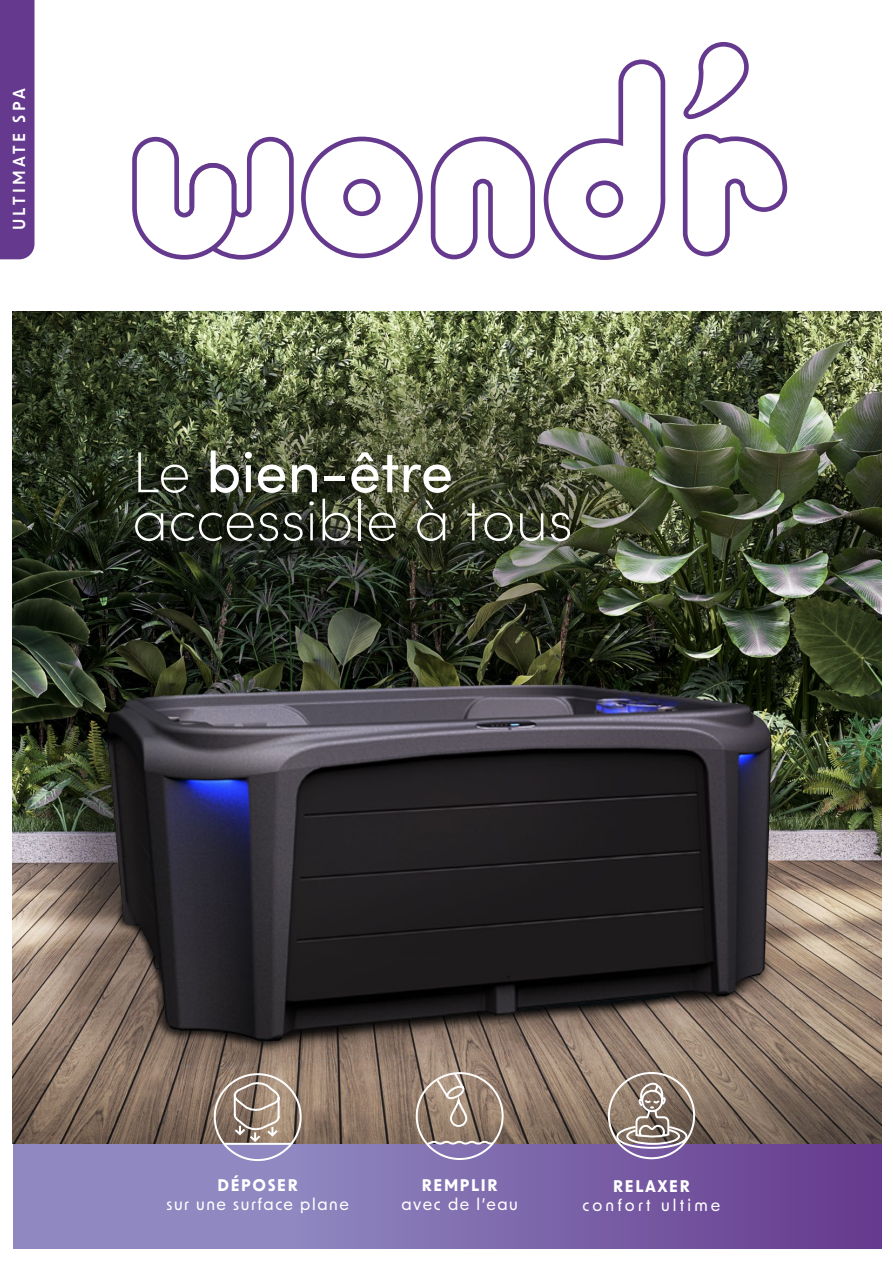
<style>
.page{position:relative;width:893px;height:1263px;background:#fff}
.page>*{position:absolute;margin:0;border:0;box-sizing:border-box;transform-origin:0 0}
.t1{font:200 57.9px/48.2px "Sofia Pro";color:#fff}
.t2{font:600 16.65px "New Order";letter-spacing:.2em;color:#fff}
.t3{font:500 16.05px "New Order";letter-spacing:.1em;color:#fff}
.t4{font:700 16.05px "New Order";letter-spacing:.1em;color:#fff}
.t5{font:500 16.05px "New Order";letter-spacing:.2em;color:#fff}
.s1{font-weight:400}
</style>
<div class="page">
<svg style="left:13px;top:1144px;width:869px;height:105px;background:#806cae"></svg>
<img style="left:13px;top:311px;width:869px;height:833px">
<svg style="left:615px;top:1082px;width:73px;height:68px;background:#988983"></svg>
<div style="left:608px;top:1072px;width:87px;height:87px;border:2px solid #fff;border-radius:50%"></div>
<svg style="left:213px;top:1072px;width:90px;height:90px;background:#9d8d8b"></svg>
<hr style="left:224px;top:1143px;width:67px;height:2px;background:#fff">
<div style="left:416px;top:1072px;width:88px;height:88px;border:2px solid #fff;border-radius:50%"></div>
<svg style="left:426px;top:1139px;width:69px;height:7px"></svg>
<svg style="left:435px;top:1071px;width:33px;height:57px;background:#b3a191"></svg>
<svg style="left:682px;top:133px;width:106px;height:124px"></svg>
<svg style="left:132px;top:59px;width:534px;height:201px"></svg>
<svg style="left:683px;top:42px;width:66px;height:78px"></svg>
<div style="left:0;top:0;width:35px;height:259px;background:#65398e"></div>
<p class="t2" style="left:8px;top:230px;width:143px;rotate:-90deg">ULTIMATE SPA</p>
<h1 class="t1" style="left:132px;top:445px;width:442px">Le <span class="s1">bien-être </span>accessible à tous</h1>
<p class="t4" style="left:217px;top:1174px;width:82px">DÉPOSER</p>
<p class="t3" style="left:167px;top:1194px;width:184px">sur une surface plane</p>
<p class="t4" style="left:422px;top:1174px;width:77px">REMPLIR</p>
<p class="t3" style="left:401px;top:1194px;width:118px">avec de l’eau</p>
<p class="t4" style="left:613px;top:1175px;width:78px">RELAXER</p>
<p class="t5" style="left:583px;top:1195px;width:139px">confort ultime</p>
</div>
